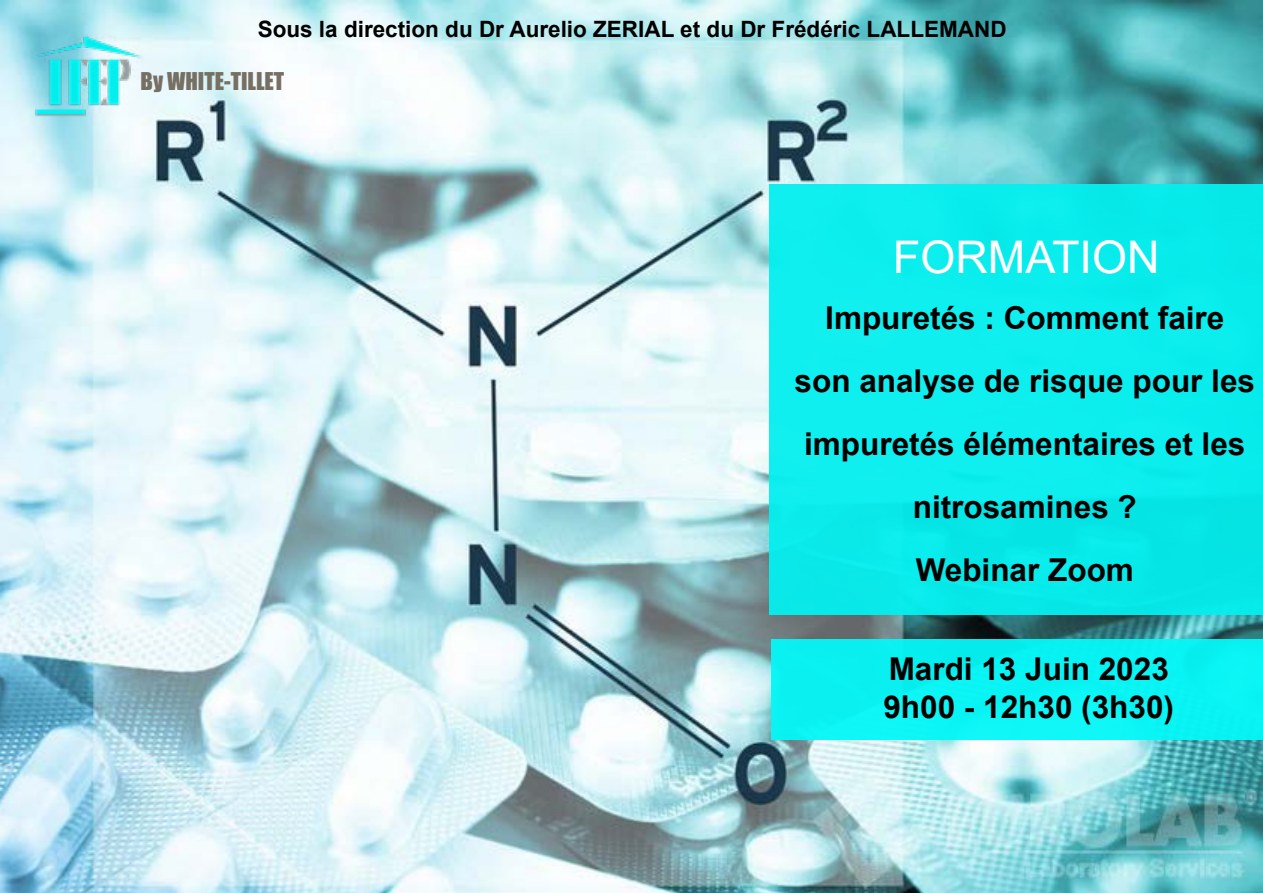
<style>
.page{position:relative;width:1263px;height:893px;background:#fff}
.page>*{position:absolute;margin:0;border:0;box-sizing:border-box;transform-origin:0 0}
.t1{font:45px "Arial";color:#fff}
.t2{font:700 31.5px/63px "Arial";color:#000;text-align:center}
.t3{font:700 22.5px "Arial";color:#000}
.t4{font:22.5px "Impact";color:#766f64}
</style>
<div class="page">
<img style="left:0;top:0;width:1263px;height:893px">
<img style="left:31px;top:34px;width:113px;height:83px">
<div style="left:769px;top:184px;width:494px;height:431px;background:#05efef"></div>
<div style="left:771px;top:639px;width:492px;height:100px;background:#05f7f7"></div>
<p class="t3" style="left:258px;top:13px;width:750px">Sous la direction du Dr Aurelio ZERIAL et du Dr Frédéric LALLEMAND</p>
<p class="t4" style="left:141px;top:63px;width:145px">By WHITE-TILLET</p>
<h1 class="t1" style="left:893px;top:227px;width:268px">FORMATION</h1>
<p class="t2" style="left:794px;top:287px;width:462px">Impuretés : Comment faire son analyse de risque pour les impuretés élémentaires et les nitrosamines ?<br>Webinar Zoom</p>
<p class="t2" style="left:883px;top:651px;width:292px;line-height:37.8px;text-align:left">Mardi 13 Juin 2023<br>9h00 - 12h30 (3h30)</p>
</div>
